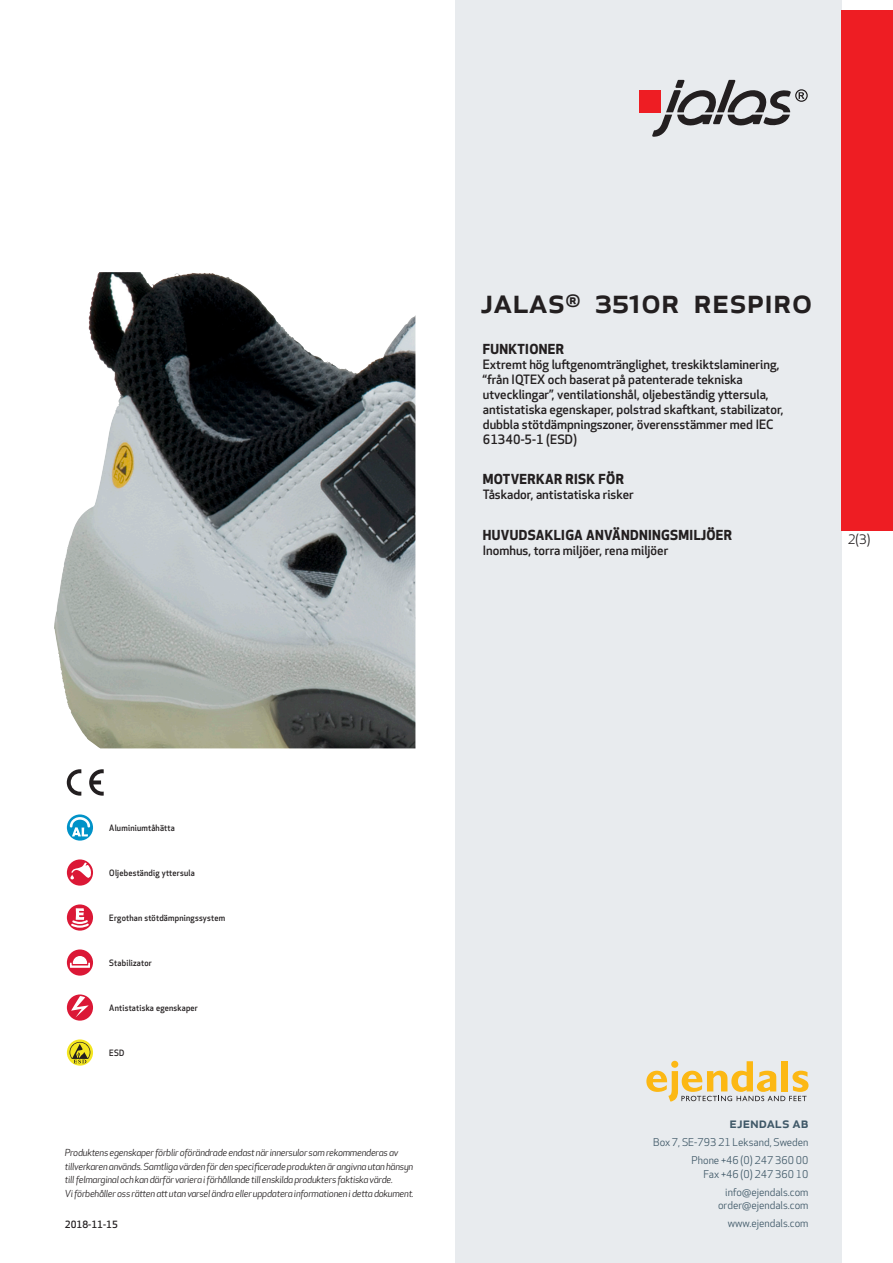
<style>
.page{position:relative;width:893px;height:1263px;background:#fff}
.page>*{position:absolute;margin:0;border:0;box-sizing:border-box;transform-origin:0 0}
.prodname{font:500 34.5px "Apex New";color:#231f20}
.t1{font:500 15px "Apex New";color:#405968}
.Funktion_body{font:700 13.5px "Apex New";letter-spacing:.025em;color:#231f20}
.t2{font:12.75px "Apex New";color:#231f20}
.Funktion_body-2{font:500 12.6px/15px "Apex New";color:#231f20}
.t3{font:10.5px/18px "Apex New";color:#405968;text-align:right}
.Sidfot_datum{font:500 9.75px "Apex New";color:#231f20}
.t4{font:italic 9.45px/13.5px "Apex New";letter-spacing:-.025em;color:#231f20}
.Artikel{font:500 8.55px "Apex New";letter-spacing:.025em;color:#231f20;scale:.95 1}
</style>
<div class="page">
<div style="left:455px;top:0;width:387px;height:1263px;background:#e8ebee"></div>
<svg style="left:646px;top:1061px;width:162px;height:40px"></svg>
<div style="left:842px;top:11px;width:51px;height:520px;background:#ee1d23"></div>
<div style="left:639px;top:90px;width:22px;height:22px;background:#ee1d23"></div>
<svg style="left:652px;top:80px;width:156px;height:57px"></svg>
<svg style="left:67px;top:814px;width:26px;height:27px"></svg>
<svg style="left:70px;top:817px;width:20px;height:19px"></svg>
<svg style="left:67px;top:859px;width:26px;height:27px"></svg>
<svg style="left:70px;top:862px;width:21px;height:17px"></svg>
<svg style="left:67px;top:904px;width:26px;height:27px"></svg>
<svg style="left:69px;top:908px;width:22px;height:21px"></svg>
<div style="left:67px;top:949px;width:26px;height:27px;background:#db1836;border-radius:50%"></div>
<svg style="left:70px;top:956px;width:20px;height:12px"></svg>
<svg style="left:67px;top:994px;width:26px;height:27px"></svg>
<svg style="left:71px;top:996px;width:18px;height:21px"></svg>
<svg style="left:67px;top:1039px;width:26px;height:26px"></svg>
<svg style="left:70px;top:1042px;width:20px;height:21px"></svg>
<svg style="left:89px;top:769px;width:15px;height:27px"></svg>
<svg style="left:67px;top:769px;width:14px;height:27px"></svg>
<img style="left:54px;top:272px;width:361px;height:476px">
<p class="prodname" style="left:480px;top:277px;width:333px">JALAS<sup>®</sup> 3510R Respiro</p>
<p class="Funktion_body" style="left:483px;top:339px;width:83px">FUNKTIONER</p>
<p class="Funktion_body-2" style="left:483px;top:356px;width:302px">Extremt hög luftgenomtränglighet, treskiktslaminering, “från IQTEX och baserat på patenterade tekniska utvecklingar”, ventilationshål, oljebeständig yttersula, antistatiska egenskaper, polstrad skaftkant, stabilizator, dubbla stötdämpningszoner, överensstämmer med IEC 61340-5-1 (ESD)</p>
<p class="Funktion_body" style="left:483px;top:470px;width:142px">MOTVERKAR RISK FÖR</p>
<p class="Funktion_body-2" style="left:483px;top:487px;width:152px">Tåskador, antistatiska risker</p>
<p class="Funktion_body" style="left:483px;top:525px;width:251px">HUVUDSAKLIGA ANVÄNDNINGSMILJÖER</p>
<p class="Funktion_body-2" style="left:483px;top:543px;width:187px">Inomhus, torra miljöer, rena miljöer</p>
<p class="t2" style="left:848px;top:531px;width:24px">2(3)</p>
<p class="Artikel" style="left:109px;top:822px;width:71px">Aluminiumtåhätta</p>
<p class="Artikel" style="left:109px;top:867px;width:92px">Oljebeständig yttersula</p>
<p class="Artikel" style="left:109px;top:912px;width:124px">Ergothan stötdämpningssystem</p>
<p class="Artikel" style="left:109px;top:957px;width:46px">Stabilizator</p>
<p class="Artikel" style="left:109px;top:1002px;width:95px">Antistatiska egenskaper</p>
<p class="Artikel" style="left:109px;top:1047px;width:17px">ESD</p>
<p class="t4" style="left:65px;top:1146px;width:350px">Produktens egenskaper förblir oförändrade endast när innersulor som rekommenderas av tillverkaren används. Samtliga värden för den specificerade produkten är angivna utan hänsyn till felmarginal och kan därför variera i förhållande till enskilda produkters faktiska värde.<br>Vi förbehåller oss rätten att utan varsel ändra eller uppdatera informationen i detta dokument.</p>
<p class="Sidfot_datum" style="left:65px;top:1218px;width:54px">2018-11-15</p>
<h2 class="t1" style="left:729px;top:1113px;width:80px">ejendals ab</h2>
<p class="t3" style="left:653px;top:1133px;width:157px">Box 7, SE-793 21 Leksand, Sweden<br>Phone +46 (0) 247 360 00</p>
<p class="t3" style="left:703px;top:1165px;width:107px">Fax +46 (0) 247 360 10 info@ejendals.com</p>
<p class="t3" style="left:718px;top:1196px;width:92px">order@ejendals.com</p>
<p class="t3" style="left:728px;top:1215px;width:82px">www.ejendals.com</p>
</div>
